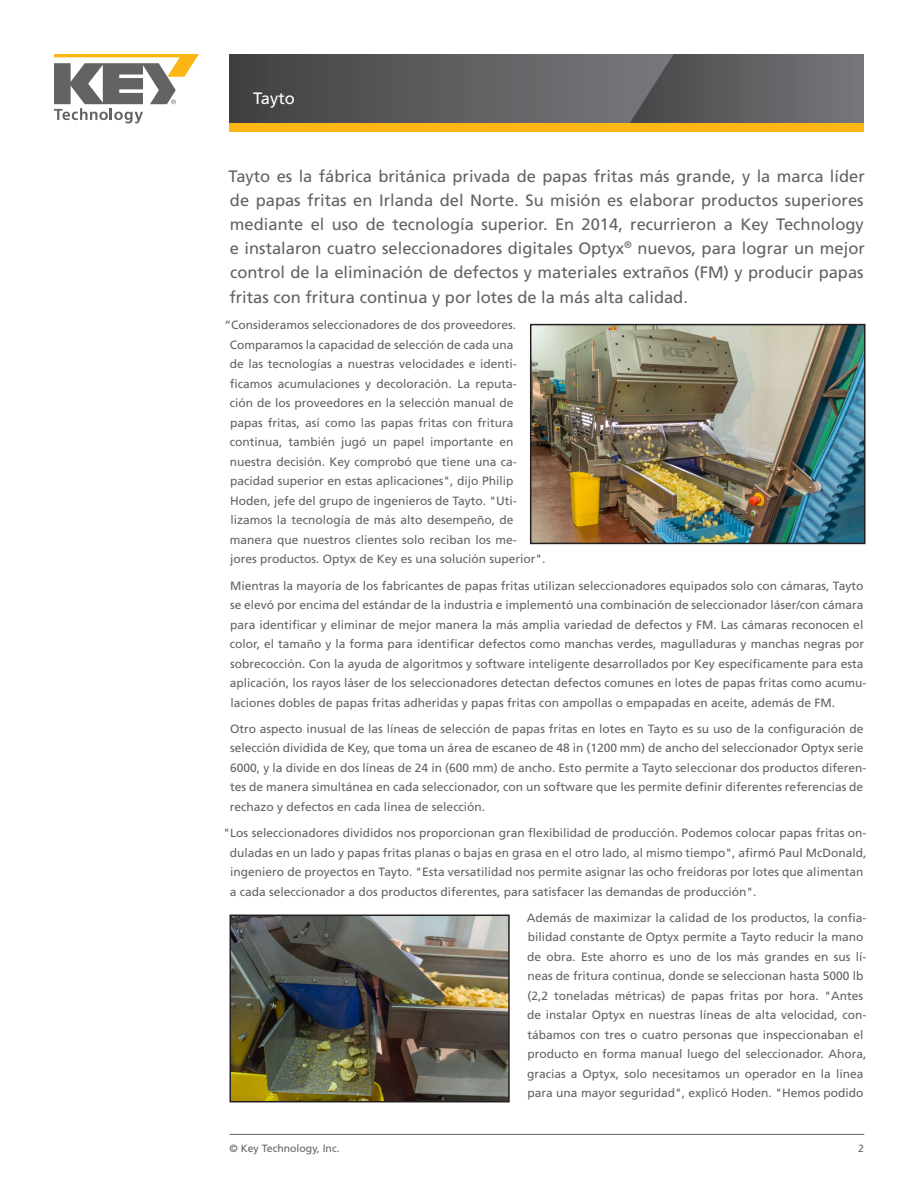
<style>
.page{position:relative;width:918px;height:1188px;background:#fff}
.page>*{position:absolute;margin:0;border:0;box-sizing:border-box;transform-origin:0 0}
.Intro_Paragraph{font:16.5px/24px "Frutiger LT Std";color:#636366;text-align:justify}
.Document_Title__Head{font:16.5px "Frutiger LT Std";color:#fff}
.Main_Body_Text{font:12px/19.5px "Frutiger LT Std";color:#636366}
.Page{font:10.5px "Frutiger LT Std";color:#636366}
</style>
<div class="page">
<hr style="left:230px;top:1134px;width:634px;height:1px;background:#636366">
<svg style="left:230px;top:54px;width:400px;height:69px"></svg>
<svg style="left:630px;top:54px;width:234px;height:69px"></svg>
<div style="left:230px;top:123px;width:634px;height:9px;background:#fcb615"></div>
<svg style="left:54px;top:54px;width:145px;height:69px"></svg>
<img style="left:233px;top:918px;width:274px;height:181px">
<div style="left:230px;top:915px;width:280px;height:187px;border:2px solid #231f20"></div>
<img style="left:533px;top:327px;width:330px;height:214px">
<div style="left:530px;top:324px;width:336px;height:220px;border:2px solid #231f20"></div>
<p class="Document_Title__Head" style="left:253px;top:88px;width:43px">Tayto</p>
<p class="Intro_Paragraph" style="left:228px;top:164px;width:638px">Tayto es la fábrica británica privada de papas fritas más grande, y la marca líder de papas fritas en Irlanda del Norte. Su misión es elaborar productos superiores mediante el uso de tecnología superior. En 2014, recurrieron a Key Technology e instalaron cuatro seleccionadores digitales Optyx<sup>®</sup> nuevos, para lograr un mejor control de la eliminación de defectos y materiales extraños (FM) y producir papas</p>
<p class="Intro_Paragraph" style="left:229px;top:285px;width:460px">fritas con fritura continua y por lotes de la más alta calidad.</p>
<p class="Main_Body_Text" style="left:230px;top:315px;width:317px;text-indent:-5px">“Consideramos seleccionadores de dos proveedores.<br>Comparamos la capacidad de selección de cada una<br>de las tecnologías a nuestras velocidades e identi&shy;ficamos acumulaciones y decoloración. La reputa-<br>ción de los proveedores en la selección manual de papas fritas, así como las papas fritas con fritura continua, también jugó un papel importante en nuestra decisión. Key comprobó que tiene una ca&shy;pacidad superior en estas aplicaciones", dijo Philip Hoden, jefe del grupo de ingenieros de Tayto. "Uti&shy;lizamos la tecnología de más alto desempeño, de manera que nuestros clientes solo reciban los me&shy;jores productos. Optyx de Key es una solución superior".</p>
<p class="Main_Body_Text" style="left:230px;top:576px;width:638px">Mientras la mayoría de los fabricantes de papas fritas utilizan seleccionadores equipados solo con cámaras, Tayto se elevó por encima del estándar de la industria e implementó una combinación de seleccionador láser/con cámara para identificar y eliminar de mejor manera la más amplia variedad de defectos y FM. Las cámaras reconocen el color, el tamaño y la forma para identificar defectos como manchas verdes, magulladuras y manchas negras por sobrecocción. Con la ayuda de algoritmos y software inteligente desarrollados por Key específicamente para esta aplicación, los rayos láser de los seleccionadores detectan defectos comunes en lotes de papas fritas como acumu&shy;laciones dobles de papas fritas adheridas y papas fritas con ampollas o empapadas en aceite, además de FM.</p>
<p class="Main_Body_Text" style="left:230px;top:719px;width:638px">Otro aspecto inusual de las líneas de selección de papas fritas en lotes en Tayto es su uso de la configuración de selección dividida de Key, que toma un área de escaneo de 48 in (1200 mm) de ancho del seleccionador Optyx serie 6000, y la divide en dos líneas de 24 in (600 mm) de ancho. Esto permite a Tayto seleccionar dos productos diferen&shy;tes de manera simultánea en cada seleccionador, con un software que les permite definir diferentes referencias de rechazo y defectos en cada línea de selección.</p>
<p class="Main_Body_Text" style="left:230px;top:823px;width:638px;text-indent:-6px">"Los seleccionadores divididos nos proporcionan gran flexibilidad de producción. Podemos colocar papas fritas on&shy;duladas en un lado y papas fritas planas o bajas en grasa en el otro lado, al mismo tiempo", afirmó Paul McDonald, ingeniero de proyectos en Tayto. "Esta versatilidad nos permite asignar las ocho freidoras por lotes que alimentan a cada seleccionador a dos productos diferentes, para satisfacer las demandas de producción".</p>
<p class="Main_Body_Text" style="left:527px;top:908px;width:341px">Además de maximizar la calidad de los productos, la confia&shy;bilidad constante de Optyx permite a Tayto reducir la mano de obra. Este ahorro es uno de los más grandes en sus lí&shy;neas de fritura continua, donde se seleccionan hasta 5000 lb (2,2 toneladas métricas) de papas fritas por hora. "Antes de instalar Optyx en nuestras líneas de alta velocidad, con&shy;tábamos con tres o cuatro personas que inspeccionaban el producto en forma manual luego del seleccionador. Ahora, gracias a Optyx, solo necesitamos un operador en la línea para una mayor seguridad", explicó Hoden. "Hemos podido</p>
<p class="Page" style="left:230px;top:1142px;width:112px">© Key Technology, Inc.</p>
<p class="Page" style="left:858px;top:1142px;width:7px">2</p>
</div>
